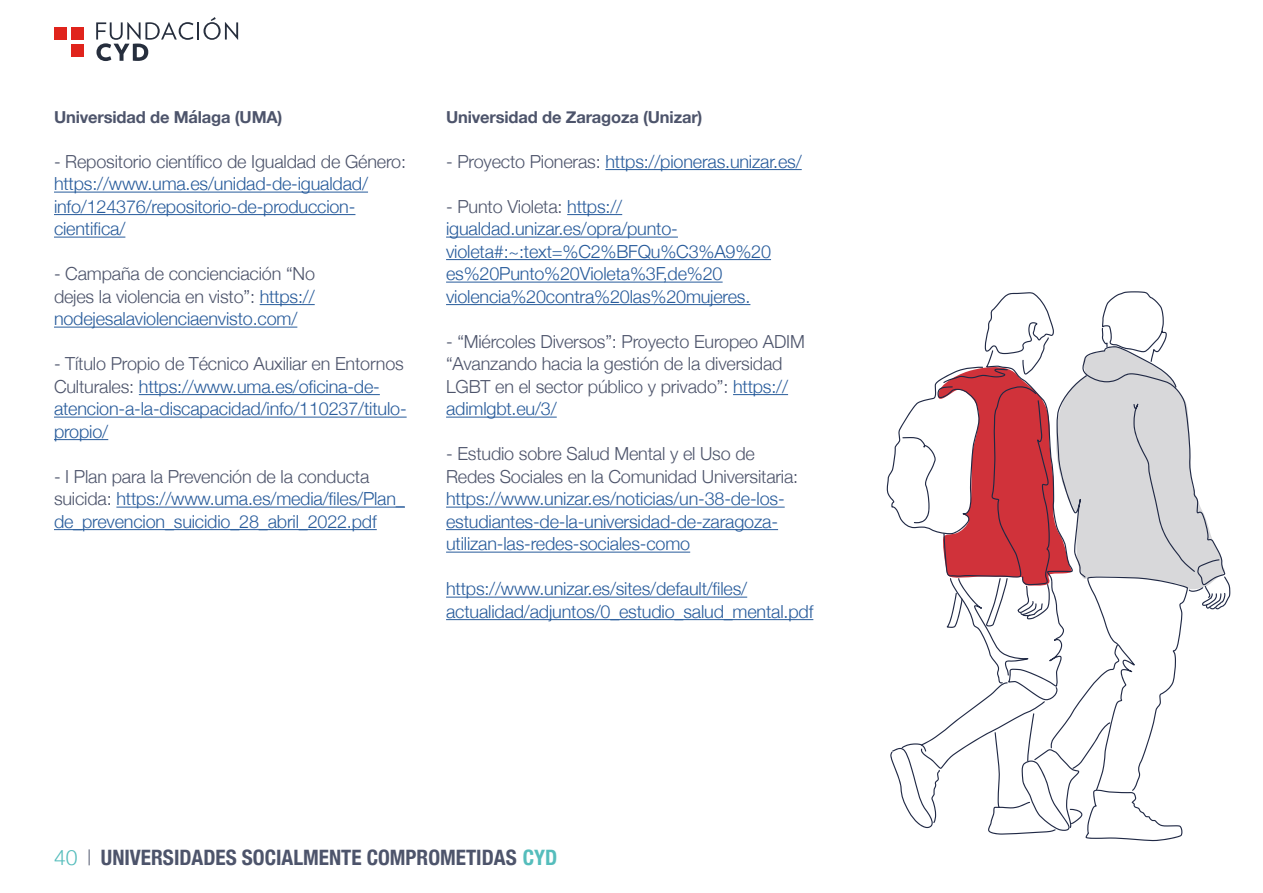
<style>
.page{position:relative;width:1263px;height:893px;background:#fff}
.page>*{position:absolute;margin:0;border:0;box-sizing:border-box;transform-origin:0 0}
.t1{font:700 condensed 21.15px "Helvetica Neue";color:#4d546b;scale:.35 1}
.Párrafo_estándar_azul{font:300 18px/22.5px "Helvetica Neue";letter-spacing:-.01em;color:#275b9b}
.Párrafo_estándar_azul-2{font:300 18px/22.5px "Helvetica Neue";letter-spacing:-.01em;color:#4d546b;text-align:justify}
.Párrafo_estándar_azul-3{font:700 16.5px "Helvetica Neue";letter-spacing:-.01em;color:#4d546b}
.s1{color:#4d546b}
.s2{color:#275b9b}
.s3{font-weight:300;font-stretch:normal;color:#55bdbc}
.s4{color:#55bdbc}
</style>
<div class="page">
<div style="left:71px;top:27px;width:13px;height:12px;background:#e0241c"></div>
<svg style="left:96px;top:17px;width:142px;height:44px"></svg>
<div style="left:71px;top:44px;width:13px;height:12px;background:#e0241c"></div>
<div style="left:54px;top:27px;width:13px;height:12px;background:#e0241c"></div>
<hr style="left:54px;top:192px;width:314px;height:1px;background:#275b9b">
<hr style="left:54px;top:214px;width:301px;height:1px;background:#275b9b">
<hr style="left:54px;top:237px;width:71px;height:1px;background:#275b9b">
<hr style="left:260px;top:304px;width:55px;height:1px;background:#275b9b">
<hr style="left:54px;top:327px;width:243px;height:1px;background:#275b9b">
<hr style="left:139px;top:394px;width:241px;height:1px;background:#275b9b">
<hr style="left:54px;top:417px;width:353px;height:1px;background:#275b9b">
<hr style="left:54px;top:439px;width:54px;height:1px;background:#275b9b">
<hr style="left:116px;top:507px;width:289px;height:1px;background:#275b9b">
<hr style="left:54px;top:529px;width:323px;height:1px;background:#275b9b">
<hr style="left:605px;top:169px;width:197px;height:1px;background:#275b9b">
<hr style="left:567px;top:214px;width:55px;height:1px;background:#275b9b">
<hr style="left:446px;top:237px;width:232px;height:1px;background:#275b9b">
<hr style="left:446px;top:259px;width:325px;height:1px;background:#275b9b">
<hr style="left:446px;top:282px;width:277px;height:1px;background:#275b9b">
<hr style="left:446px;top:304px;width:304px;height:1px;background:#275b9b">
<hr style="left:733px;top:394px;width:55px;height:1px;background:#275b9b">
<hr style="left:446px;top:417px;width:111px;height:1px;background:#275b9b">
<hr style="left:446px;top:507px;width:339px;height:1px;background:#275b9b">
<hr style="left:446px;top:529px;width:332px;height:1px;background:#275b9b">
<hr style="left:446px;top:552px;width:244px;height:1px;background:#275b9b">
<hr style="left:446px;top:597px;width:301px;height:1px;background:#275b9b">
<hr style="left:446px;top:619px;width:367px;height:1px;background:#275b9b">
<svg style="left:887px;top:291px;width:343px;height:550px"></svg>
<p class="Párrafo_estándar_azul-3" style="left:54px;top:104px;width:230px">Universidad de Málaga (UMA)</p>
<p class="Párrafo_estándar_azul" style="left:54px;top:149px;width:354px"><span class="s1">- Repositorio científico de Igualdad de Género: </span>https://www.uma.es/unidad-de-igualdad/ info/124376/repositorio-de-produccion&shy;cientifica/</p>
<p class="Párrafo_estándar_azul-2" style="left:54px;top:261px;width:263px">- Campaña de concienciación “No dejes la violencia en visto”: <span class="s2">https:// nodejesalaviolenciaenvisto.com/</span></p>
<p class="Párrafo_estándar_azul" style="left:54px;top:351px;width:354px"><span class="s1">- Título Propio de Técnico Auxiliar en Entornos Culturales:</span> https://www.uma.es/oficina-de&shy;atencion-a-la-discapacidad/info/110237/titulo&shy;propio/</p>
<p class="Párrafo_estándar_azul" style="left:54px;top:464px;width:352px"><span class="s1">- I Plan para la Prevención de la conducta suicida:</span> https://www.uma.es/media/files/Plan_ de_prevencion_suicidio_28_abril_2022.pdf</p>
<p class="Párrafo_estándar_azul-3" style="left:446px;top:104px;width:258px">Universidad de Zaragoza (Unizar)</p>
<p class="Párrafo_estándar_azul" style="left:446px;top:149px;width:357px"><span class="s1">- Proyecto Pioneras:</span> https://pioneras.unizar.es/</p>
<p class="Párrafo_estándar_azul" style="left:446px;top:194px;width:326px"><span class="s1">- Punto Violeta:</span> https:// igualdad.unizar.es/opra/punto&shy;violeta#:~:text=%C2%BFQu%C3%A9%20 es%20Punto%20Violeta%3F,de%20 violencia%20contra%20las%20mujeres.</p>
<p class="Párrafo_estándar_azul-2" style="left:446px;top:329px;width:360px;text-align:left">- “Miércoles Diversos”: Proyecto Europeo ADIM “Avanzando hacia la gestión de la diversidad LGBT en el sector público y privado”: <span class="s2">https:// adimlgbt.eu/3/</span></p>
<p class="Párrafo_estándar_azul" style="left:446px;top:441px;width:354px"><span class="s1">- Estudio sobre Salud Mental y el Uso de Redes Sociales en la Comunidad Universitaria: </span>https://www.unizar.es/noticias/un-38-de-los&shy;estudiantes-de-la-universidad-de-zaragoza&shy;utilizan-las-redes-sociales-como</p>
<p class="Párrafo_estándar_azul" style="left:446px;top:576px;width:369px">https://www.unizar.es/sites/default/files/ actualidad/adjuntos/0_estudio_salud_mental.pdf</p>
<p class="t1" style="left:54px;top:840px;width:1439px"><span class="s3">40</span> | UNIVERSIDADES SOCIALMENTE COMPROMETIDAS <span class="s4">CYD</span></p>
</div>
